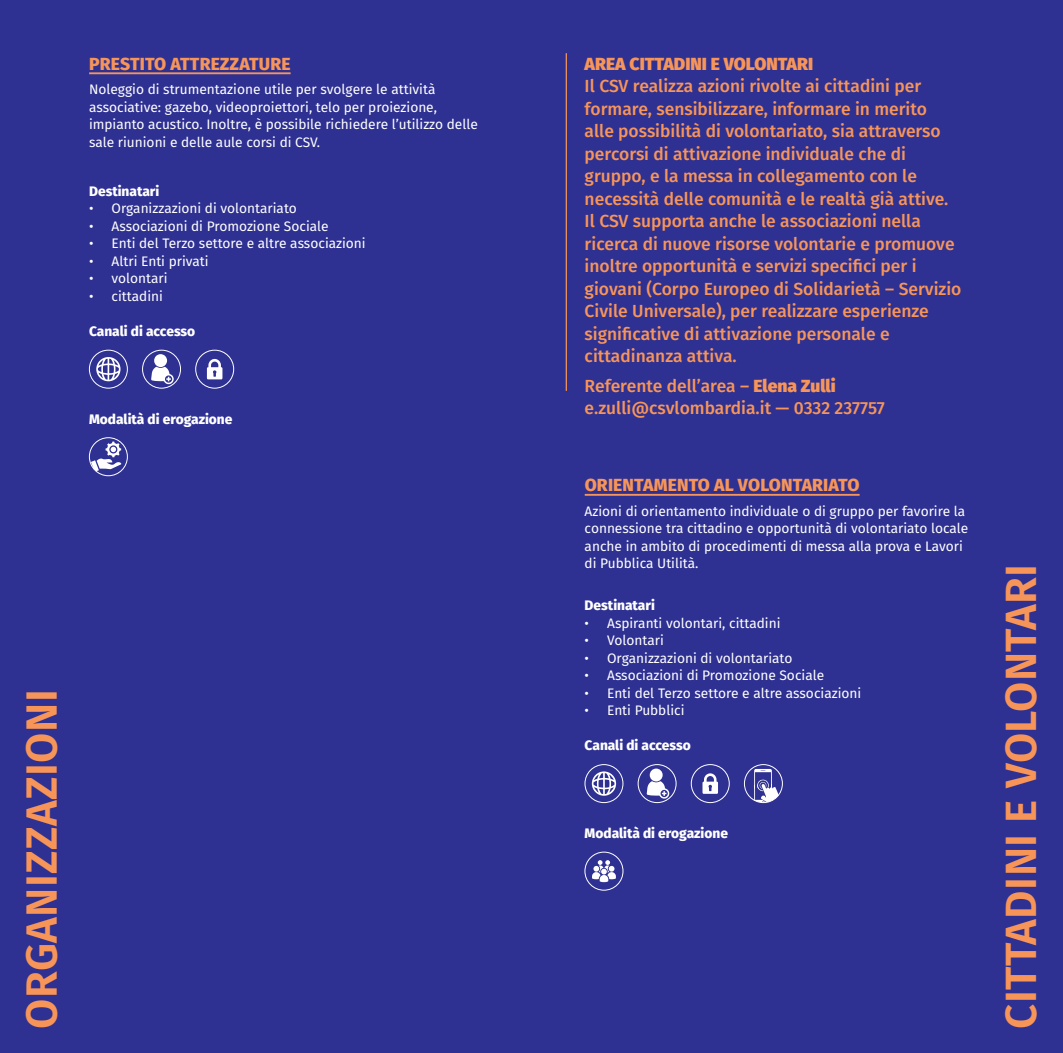
<style>
.page{position:relative;width:1063px;height:1053px;background:#fff}
.page>*{position:absolute;margin:0;border:0;box-sizing:border-box;transform-origin:0 0}
.t1{font:600 43.75px "Fira Sans";letter-spacing:.01em;color:#f79559}
.t2{font:500 17.5px/22.5px "Fira Sans";color:#f79559}
.t3{font:800 17.5px "Fira Sans";letter-spacing:.01em;color:#f79559}
.t4{font:800 17.5px "Fira Sans";color:#f79559}
.t5{font:13.75px/17.5px "Fira Sans";color:#fff}
.t6{font:800 13.75px "Fira Sans";color:#fff}
.s1{font-weight:800}
</style>
<div class="page">
<div style="left:531px;top:0;width:532px;height:1052px;background:#2e3092"></div>
<div style="left:0;top:0;width:531px;height:1052px;background:#2e3092"></div>
<hr style="left:89px;top:72px;width:202px;height:2px;background:#f79559">
<svg style="left:96px;top:357px;width:25px;height:24px"></svg>
<div style="left:89px;top:350px;width:39px;height:38px;border:1px solid #fff;border-radius:50%"></div>
<div style="left:154px;top:354px;width:13px;height:13px;background:#fff;border-radius:50%"></div>
<svg style="left:151px;top:367px;width:23px;height:17px"></svg>
<div style="left:142px;top:350px;width:39px;height:38px;border:1px solid #fff;border-radius:50%"></div>
<svg style="left:207px;top:359px;width:15px;height:20px"></svg>
<div style="left:195px;top:350px;width:39px;height:38px;border:1px solid #fff;border-radius:50%"></div>
<svg style="left:91px;top:441px;width:30px;height:31px"></svg>
<div style="left:89px;top:437px;width:39px;height:39px;border:1px solid #fff;border-radius:50%"></div>
<hr style="left:566px;top:53px;width:1px;height:338px;background:#f79559">
<hr style="left:585px;top:494px;width:275px;height:1px;background:#f79559">
<svg style="left:592px;top:771px;width:24px;height:24px"></svg>
<div style="left:585px;top:764px;width:38px;height:38px;border:1px solid #fff;border-radius:50%"></div>
<div style="left:650px;top:768px;width:13px;height:13px;background:#fff;border-radius:50%"></div>
<svg style="left:647px;top:781px;width:22px;height:18px"></svg>
<div style="left:638px;top:764px;width:38px;height:38px;border:1px solid #fff;border-radius:50%"></div>
<svg style="left:702px;top:773px;width:16px;height:20px"></svg>
<div style="left:691px;top:764px;width:39px;height:38px;border:1px solid #fff;border-radius:50%"></div>
<svg style="left:754px;top:768px;width:26px;height:34px"></svg>
<div style="left:744px;top:764px;width:39px;height:38px;border:1px solid #fff;border-radius:50%"></div>
<svg style="left:592px;top:860px;width:24px;height:22px"></svg>
<div style="left:585px;top:851px;width:38px;height:39px;border:1px solid #fff;border-radius:50%"></div>
<p class="t3" style="left:89px;top:48px;width:203px">PRESTITO ATTREZZATURE</p>
<p class="t5" style="left:89px;top:80px;width:390px">Noleggio di strumentazione utile per svolgere le attività associative: gazebo, videoproiettori, telo per proiezione, impianto acustico. Inoltre, è possibile richiedere l’utilizzo delle sale riunioni e delle aule corsi di CSV.</p>
<p class="t6" style="left:89px;top:179px;width:72px">Destinatari</p>
<p class="t5" style="left:89px;top:199px;width:209px">• Organizzazioni di volontariato</p>
<p class="t5" style="left:89px;top:217px;width:241px">• Associazioni di Promozione Sociale</p>
<p class="t5" style="left:89px;top:234px;width:278px">• Enti del Terzo settore e altre associazioni</p>
<p class="t5" style="left:89px;top:252px;width:121px">• Altri Enti privati</p>
<p class="t5" style="left:89px;top:269px;width:80px">• volontari</p>
<p class="t5" style="left:89px;top:287px;width:75px">• cittadini</p>
<p class="t6" style="left:89px;top:319px;width:108px">Canali di accesso</p>
<p class="t6" style="left:89px;top:407px;width:145px">Modalità di erogazione</p>
<h1 class="t1" style="left:6px;top:1028px;width:341px;rotate:-90deg">ORGANIZZAZIONI</h1>
<p class="t4" style="left:585px;top:48px;width:230px">AREA CITTADINI E VOLONTARI</p>
<p class="t2" style="left:585px;top:74px;width:378px">Il CSV realizza azioni rivolte ai cittadini per formare, sensibilizzare, informare in merito<br>alle possibilità di volontariato, sia attraverso percorsi di attivazione individuale che di gruppo, e la messa in collegamento con le necessità delle comunità e le realtà già attive.<br>Il CSV supporta anche le associazioni nella ricerca di nuove risorse volontarie e promuove inoltre opportunità e servizi specifici per i giovani (Corpo Europeo di Solidarietà – Servizio Civile Universale), per realizzare esperienze significative di attivazione personale e cittadinanza attiva.</p>
<p class="t2" style="left:585px;top:373px;width:302px">Referente dell’area – <span class="s1">Elena Zulli </span>e.zulli@csvlombardia.it — 0332 237757</p>
<p class="t3" style="left:585px;top:470px;width:276px">ORIENTAMENTO AL VOLONTARIATO</p>
<p class="t5" style="left:585px;top:501px;width:385px">Azioni di orientamento individuale o di gruppo per favorire la connessione tra cittadino e opportunità di volontariato locale anche in ambito di procedimenti di messa alla prova e Lavori di Pubblica Utilità.</p>
<p class="t6" style="left:585px;top:593px;width:72px">Destinatari</p>
<p class="t5" style="left:585px;top:614px;width:197px">• Aspiranti volontari, cittadini</p>
<p class="t5" style="left:585px;top:631px;width:81px">• Volontari</p>
<p class="t5" style="left:585px;top:649px;width:209px">• Organizzazioni di volontariato</p>
<p class="t5" style="left:585px;top:666px;width:241px">• Associazioni di Promozione Sociale</p>
<p class="t5" style="left:585px;top:684px;width:278px">• Enti del Terzo settore e altre associazioni</p>
<p class="t5" style="left:585px;top:701px;width:101px">• Enti Pubblici</p>
<p class="t6" style="left:585px;top:733px;width:108px">Canali di accesso</p>
<p class="t6" style="left:585px;top:821px;width:145px">Modalità di erogazione</p>
<h1 class="t1" style="left:985px;top:1028px;width:466px;rotate:-90deg">CITTADINI E VOLONTARI</h1>
</div>
